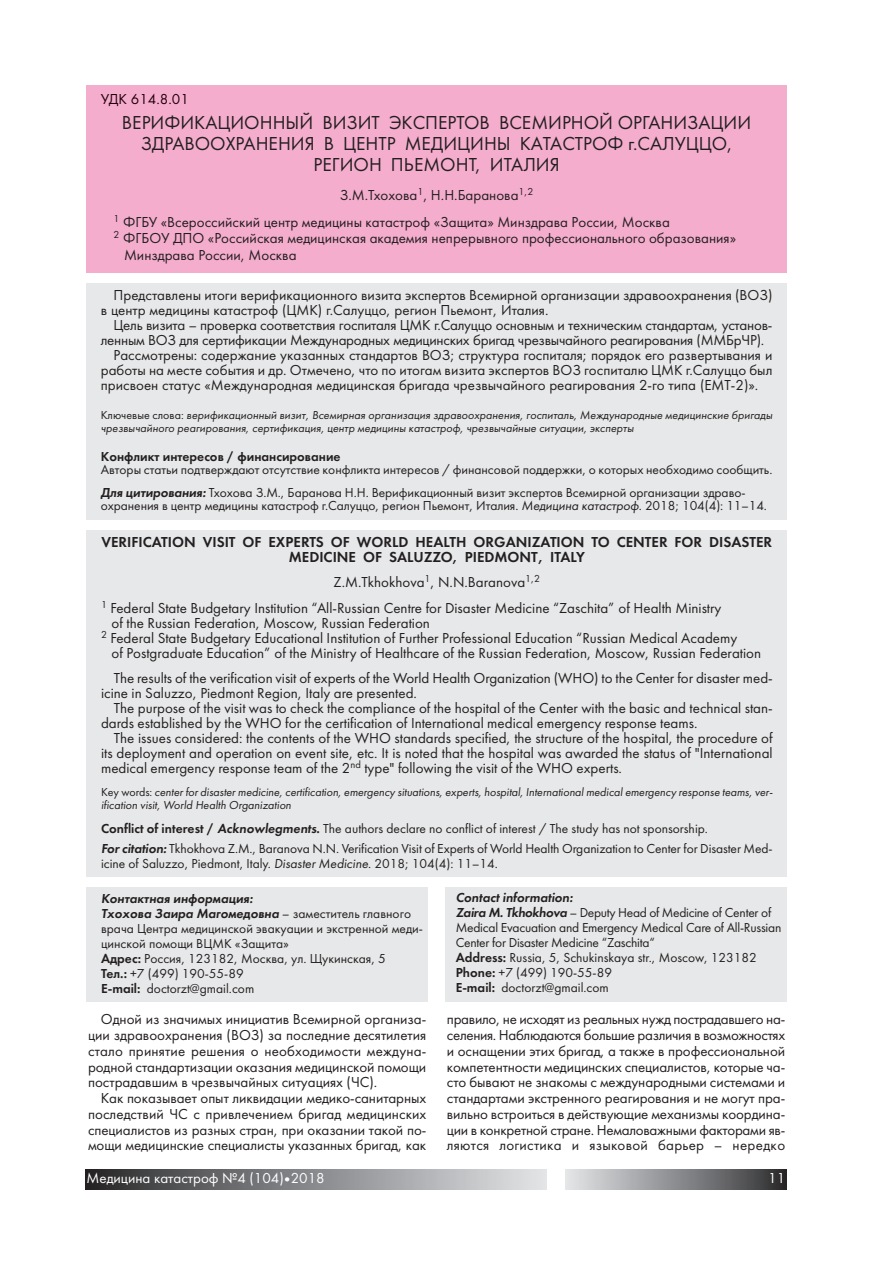
<style>
.page{position:relative;width:893px;height:1263px;background:#fff}
.page>*{position:absolute;margin:0;border:0;box-sizing:border-box;transform-origin:0 0}
.t1{font:19.5px/21px "Futura Book C";color:#231f20;text-align:center}
.t2{font:15px/15.8px "Futura Book C";color:#231f20}
.t3{font:15px/15px "Futura Demi C";color:#231f20;text-align:center}
.t4{font:15px "Futura Book C";color:#fff}
.t5{font:15px "Futura Book C";color:#23010c}
.t6{font:13.5px/15px "Futura Book C";letter-spacing:-.005em;color:#231f20}
.t7{font:italic 13.5px/15px "Futura Demi C";color:#231f20}
.t8{font:13.5px "Futura Demi C";color:#231f20}
.t9{font:italic 12px/13.5px "Futura Book C";color:#231f20}
.s1{font-style:normal}
.s2{font-family:"Futura Demi C";font-style:italic}
.s3{font-style:italic}
.s4{font-family:"Futura Demi C"}
.s5{font-family:"Futura Book C";font-style:normal}
</style>
<div class="page">
<div style="left:85px;top:1169px;width:461px;height:21px;background:linear-gradient(to right,#2b2b2d,#e5e6ea)"></div>
<div style="left:566px;top:1169px;width:221px;height:21px;background:linear-gradient(to right,#e5e7ea,#2e2e30)"></div>
<div style="left:87px;top:85px;width:700px;height:188px;background:#f5adce"></div>
<div style="left:87px;top:284px;width:700px;height:236px;background:#e7e8e9"></div>
<div style="left:87px;top:531px;width:700px;height:346px;background:#e7e8e9"></div>
<div style="left:87px;top:888px;width:341px;height:114px;background:#e7e8e9"></div>
<div style="left:446px;top:888px;width:341px;height:114px;background:#e7e8e9"></div>
<p class="t5" style="left:101px;top:90px;width:90px">УДК 614.8.01</p>
<h1 class="t1" style="left:122px;top:112px;width:631px">ВЕРИФИКАЦИОННЫЙ ВИЗИТ ЭКСПЕРТОВ ВСЕМИРНОЙ ОРГАНИЗАЦИИ<br>ЗДРАВООХРАНЕНИЯ В ЦЕНТР МЕДИЦИНЫ КАТАСТРОФ г.САЛУЦЦО,<br>РЕГИОН ПЬЕМОНТ, ИТАЛИЯ</h1>
<p class="t2" style="left:114px;top:181px;width:558px;line-height:27px;text-indent:226px">З.М.Тхохова<sup>1</sup>, Н.Н.Баранова<sup>1,2<br>1</sup> ФГБУ «Всероссийский центр медицины катастроф «Защита» Минздрава России, Москва</p>
<p class="t2" style="left:124px;top:230px;width:614px;line-height:16.5px;text-indent:-10px"><sup>2</sup> ФГБОУ ДПО «Российская медицинская академия непрерывного профессионального образования»<br>Минздрава России, Москва</p>
<p class="t2" style="left:101px;top:287px;width:673px;line-height:15px;text-indent:13px">Представлены итоги верификационного визита экспертов Всемирной организации здравоохранения (ВОЗ) в центр медицины катастроф (ЦМК) г.Салуццо, регион Пьемонт, Италия.</p>
<p class="t2" style="left:114px;top:317px;width:660px">Цель визита – проверка соответствия госпиталя ЦМК г.Салуццо основным и техническим стандартам, установ-</p>
<p class="t2" style="left:101px;top:332px;width:665px">ленным ВОЗ для сертификации Международных медицинских бригад чрезвычайного реагирования (ММБрЧР).</p>
<p class="t2" style="left:114px;top:347px;width:660px">Рассмотрены: содержание указанных стандартов ВОЗ; структура госпиталя; порядок его развертывания и</p>
<p class="t2" style="left:101px;top:362px;width:673px">работы на месте события и др. Отмечено, что по итогам визита экспертов ВОЗ госпиталю ЦМК г.Салуццо был</p>
<p class="t2" style="left:101px;top:377px;width:659px">присвоен статус «Международная медицинская бригада чрезвычайного реагирования 2-го типа (EMT-2)».</p>
<p class="t9" style="left:101px;top:408px;width:673px"><span class="s1">Ключевые слова:</span> верификационный визит, Всемирная организация здравоохранения, госпиталь, Международные медицинские бригады чрезвычайного реагирования, сертификация, центр медицины катастроф, чрезвычайные ситуации, эксперты</p>
<p class="t8" style="left:101px;top:448px;width:241px">Конфликт интересов / финансирование</p>
<p class="t6" style="left:101px;top:458px;width:673px;line-height:22.5px">Авторы статьи подтверждают отсутствие конфликта интересов / финансовой поддержки, о которых необходимо сообщить.<br><span class="s2">Для цитирования:</span> Тхохова З.М., Баранова Н.Н. Верификационный визит экспертов Всемирной организации здраво-</p>
<p class="t6" style="left:101px;top:498px;width:668px">охранения в центр медицины катастроф г.Салуццо, регион Пьемонт, Италия. <span class="s3">Медицина катастроф</span>. 2018; 104(4): 11–14.</p>
<p class="t3" style="left:101px;top:534px;width:672px">VERIFICATION VISIT OF EXPERTS OF WORLD HEALTH ORGANIZATION TO CENTER FOR DISASTER<br>MEDICINE OF SALUZZO, PIEDMONT, ITALY</p>
<p class="t2" style="left:101px;top:569px;width:622px;line-height:25.5px;text-indent:233px">Z.M.Tkhokhova<sup>1</sup>, N.N.Baranova<sup>1,2<br>1</sup> Federal State Budgetary Institution “All-Russian Centre for Disaster Medicine “Zaschita” of Health Ministry</p>
<p class="t2" style="left:112px;top:615px;width:320px">of the Russian Federation, Moscow, Russian Federation</p>
<p class="t2" style="left:101px;top:630px;width:638px"><sup>2</sup> Federal State Budgetary Educational Institution of Further Professional Education “Russian Medical Academy</p>
<p class="t2" style="left:112px;top:645px;width:651px">of Postgraduate Education” of the Ministry of Healthcare of the Russian Federation, Moscow, Russian Federation</p>
<p class="t2" style="left:101px;top:671px;width:673px;line-height:15px;text-indent:13px">The results of the verification visit of experts of the World Health Organization (WHO) to the Center for disaster med&shy;icine in Saluzzo, Piedmont Region, Italy are presented.</p>
<p class="t2" style="left:101px;top:701px;width:673px;line-height:15px;text-indent:13px">The purpose of the visit was to check the compliance of the hospital of the Center with the basic and technical stan&shy;dards established by the WHO for the certification of International medical emergency response teams.</p>
<p class="t2" style="left:101px;top:731px;width:673px;line-height:15px;text-align:justify;text-indent:13px">The issues considered: the contents of the WHO standards specified, the structure of the hospital, the procedure of its deployment and operation on event site, etc. It is noted that the hospital was awarded the status of "International medical emergency response team of the 2<sup>nd</sup> type" following the visit of the WHO experts.</p>
<p class="t9" style="left:101px;top:785px;width:672px"><span class="s1">Key words:</span> center for disaster medicine, certification, emergency situations, experts, hospital, International medical emergency response teams, ver&shy;ification visit, World Health Organization</p>
<p class="t6" style="left:101px;top:819px;width:673px;line-height:19.2px"><span class="s4">Conflict of interest /</span> <span class="s2">Acknowlegments</span><span class="s4">.</span> The authors declare no conflict of interest / The study has not sponsorship.<br><span class="s2">For citation:</span> Tkhokhova Z.M., Baranova N.N. Verification Visit of Experts of World Health Organization to Center for Disaster Med-</p>
<p class="t6" style="left:101px;top:855px;width:398px">icine of Saluzzo, Piedmont, Italy. <span class="s3">Disaster Medicine</span>. 2018; 104(4): 11–14.</p>
<p class="t7" style="left:101px;top:890px;width:311px">Контактная информация:<br>Тхохова Заира Магомедовна <span class="s5">– заместитель главного</span></p>
<p class="t6" style="left:101px;top:920px;width:323px">врача Центра медицинской эвакуации и экстренной меди&shy;цинской помощи ВЦМК «Защита»<br><span class="s4">Адрес:</span> Россия, 123182, Москва, ул. Щукинская, 5<br><span class="s4">Тел.:</span> +7 (499) 190-55-89<br><span class="s4">E-mail:</span> doctorzt@gmail.com</p>
<p class="t2" style="left:88px;top:1011px;width:340px;text-align:justify;text-indent:13px">Одной из значимых инициатив Всемирной организа&shy;ции здравоохранения (ВОЗ) за последние десятилетия стало принятие решения о необходимости междуна&shy;родной стандартизации оказания медицинской помощи пострадавшим в чрезвычайных ситуациях (ЧС).</p>
<p class="t2" style="left:88px;top:1090px;width:340px;text-align:justify;text-indent:13px">Как показывает опыт ликвидации медико-санитарных последствий ЧС с привлечением бригад медицинских специалистов из разных стран, при оказании такой по&shy;мощи медицинские специалисты указанных бригад, как</p>
<p class="t7" style="left:456px;top:890px;width:119px">Contact information:</p>
<p class="t6" style="left:456px;top:905px;width:327px"><span class="s2">Zaira M. Tkhokhova</span> – Deputy Head of Medicine of Center of Medical Evacuation and Emergency Medical Care of All-Russian Center for Disaster Medicine “Zaschita“<br><span class="s4">Address:</span> Russia, 5, Schukinskaya str., Moscow, 123182<br><span class="s4">Phone:</span> +7 (499) 190-55-89<br><span class="s4">E-mail:</span> doctorzt@gmail.com</p>
<p class="t2" style="left:447px;top:1011px;width:340px;text-align:justify">правило, не исходят из реальных нужд пострадавшего на&shy;селения. Наблюдаются большие различия в возможностях и оснащении этих бригад, а также в профессиональной компетентности медицинских специалистов, которые ча&shy;сто бывают не знакомы с международными системами и стандартами экстренного реагирования и не могут пра&shy;вильно встроиться в действующие механизмы координа&shy;ции в конкретной стране. Немаловажными факторами яв&shy;ляются логистика и языковой барьер – нередко</p>
<p class="t4" style="left:87px;top:1169px;width:240px">Медицина катастроф №4 (104)•2018</p>
<p class="t4" style="left:768px;top:1169px;width:19px">11</p>
</div>
